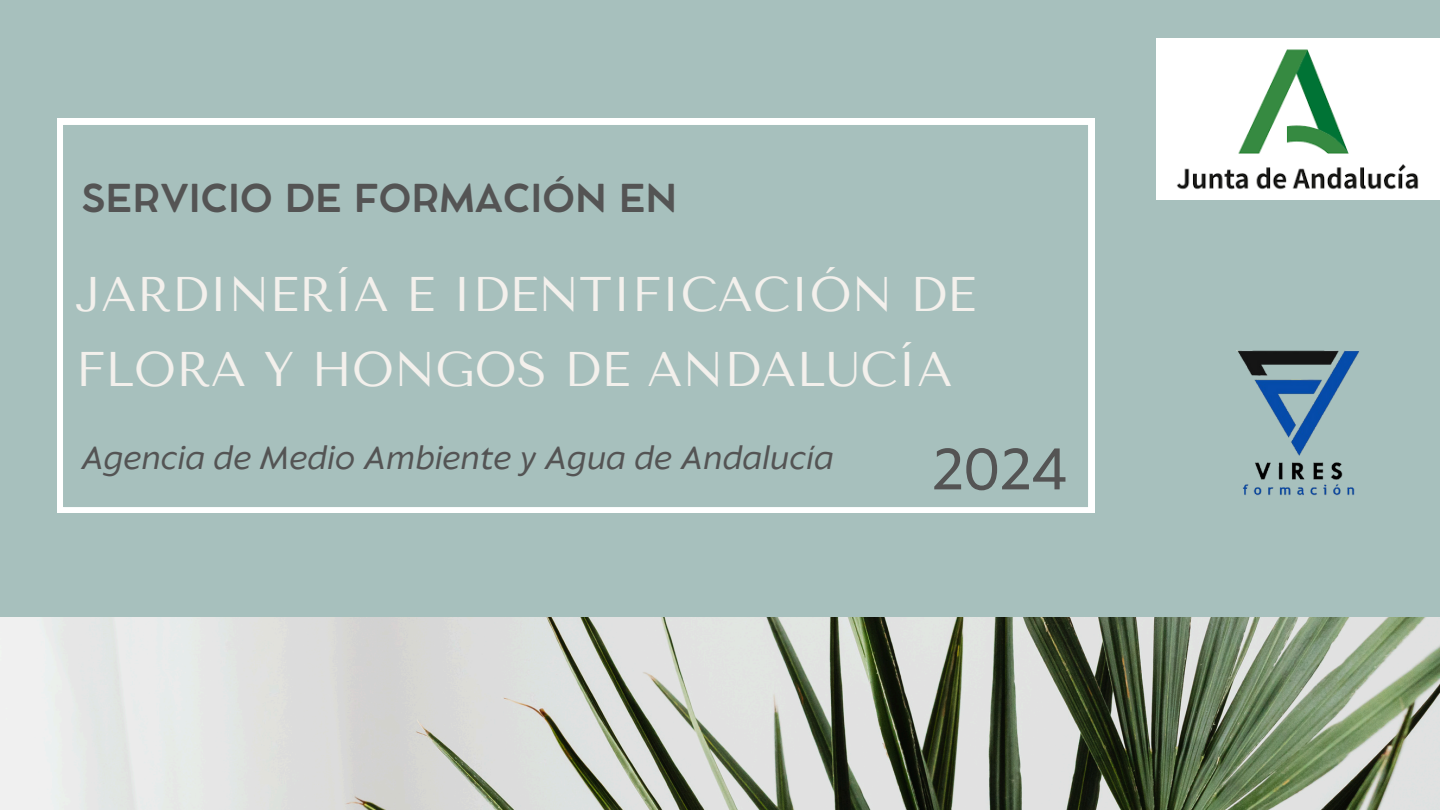
<style>
.page{position:relative;width:1440px;height:810px;background:#a7c0bd}
.page>*{position:absolute;margin:0;border:0;box-sizing:border-box;transform-origin:0 0}
.t1{font:54px "Klein Text";color:#545454}
.t2{font:48.5px/75px "Tenor Sans";color:#f3f0ec}
.t3{font:700 38px "Cocomat Pro";color:#545454}
.t4{font:italic 30px "Klein Text";color:#545454}
</style>
<div class="page">
<svg style="left:57px;top:119px;width:1037px;height:394px"></svg>
<img style="left:1236px;top:350px;width:123px;height:146px">
<img style="left:1156px;top:39px;width:284px;height:160px">
<img style="left:0;top:618px;width:1440px;height:192px">
<h1 class="t3" style="left:81px;top:184px;width:598px">SERVICIO DE FORMACIÓN EN</h1>
<p class="t2" style="left:76px;top:257px;width:902px">JARDINERÍA E IDENTIFICACIÓN DE<br>FLORA Y HONGOS DE ANDALUCÍA</p>
<h2 class="t4" style="left:81px;top:442px;width:754px">Agencia de Medio Ambiente y Agua de Andalucía</h2>
<p class="t1" style="left:932px;top:442px;width:137px">2024</p>
</div>
